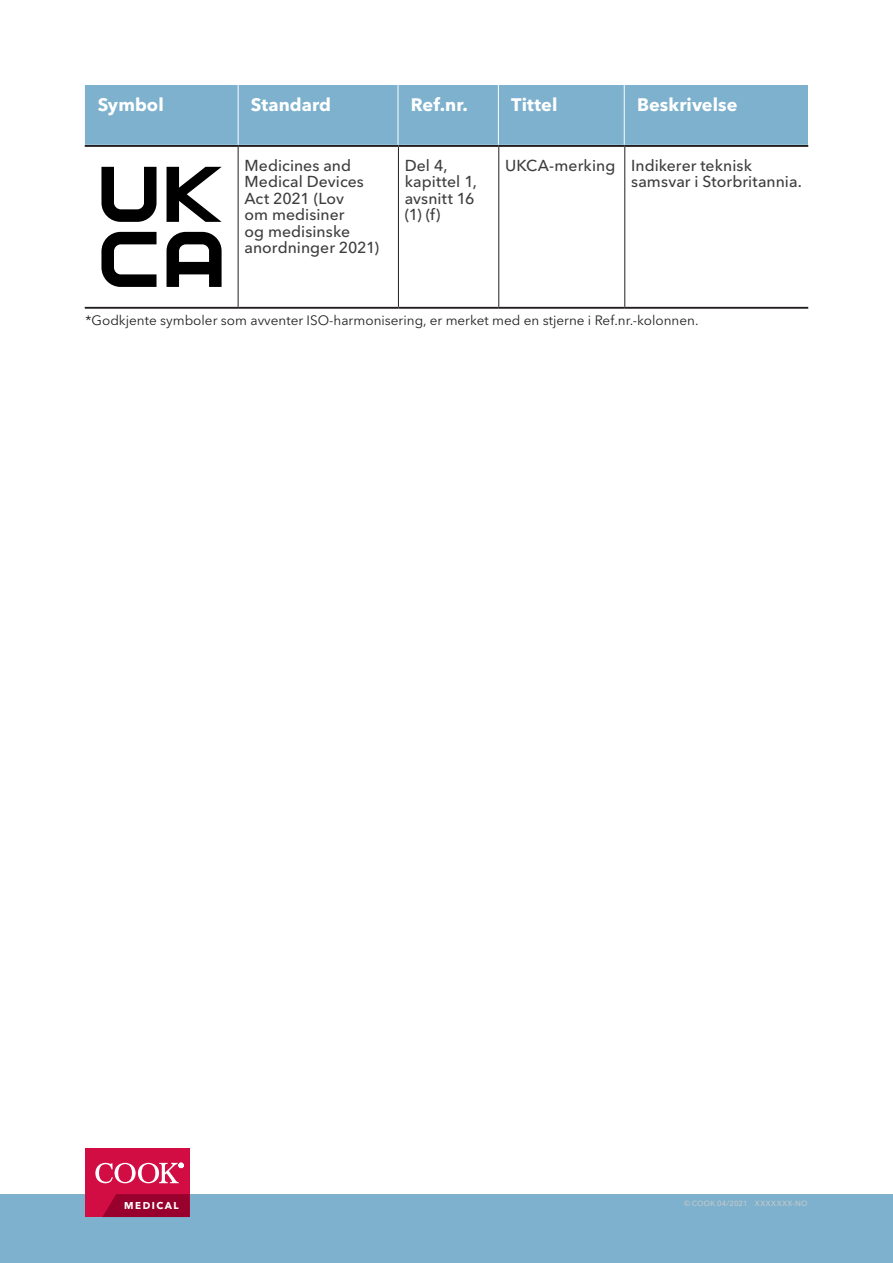
<style>
.page{position:relative;width:893px;height:1263px;background:#fff}
.page>*{position:absolute;margin:0;border:0;box-sizing:border-box;transform-origin:0 0}
.Table_Headers{font:700 18px "Avenir Next LT Pro";letter-spacing:.005em;color:#fff}
.Table_copy{font:500 15.75px/16.5px "Avenir Next LT Pro";letter-spacing:.005em;color:#3e3e3f}
._13_2__13_3{font:500 15.75px/16.5px "Avenir Next LT Pro";letter-spacing:.005em;color:#3e3e3f}
.IFU_TEXT{font:13.5px "Avenir Next LT Pro";color:#231f20}
.t1{font:700 9.9px "Avenir Next LT Pro";letter-spacing:.155em;color:#fff}
.t2{font:500 7.5px "Avenir Next LT Pro";letter-spacing:.03em;color:#c7c8ca}
</style>
<div class="page">
<div style="left:0;top:1194px;width:893px;height:69px;background:#7db1cd"></div>
<div style="left:85px;top:1148px;width:105px;height:69px;background:#d20d44"></div>
<svg style="left:102px;top:1194px;width:88px;height:23px;background:#9d022f"></svg>
<svg style="left:95px;top:1163px;width:89px;height:20px"></svg>
<div style="left:85px;top:85px;width:723px;height:60px;background:#7db1cd"></div>
<hr style="left:238px;top:85px;width:1px;height:60px;background:#fff">
<hr style="left:398px;top:85px;width:1px;height:60px;background:#fff">
<hr style="left:498px;top:85px;width:1px;height:60px;background:#fff">
<hr style="left:624px;top:85px;width:1px;height:60px;background:#fff">
<svg style="left:101px;top:167px;width:56px;height:55px"></svg>
<svg style="left:167px;top:167px;width:55px;height:55px"></svg>
<svg style="left:101px;top:232px;width:56px;height:55px"></svg>
<svg style="left:167px;top:232px;width:55px;height:55px"></svg>
<hr style="left:238px;top:147px;width:1px;height:160px;background:#231f20">
<hr style="left:398px;top:147px;width:1px;height:160px;background:#231f20">
<hr style="left:498px;top:147px;width:1px;height:160px;background:#231f20">
<hr style="left:624px;top:147px;width:1px;height:160px;background:#231f20">
<hr style="left:85px;top:145px;width:153px;height:2px;background:#231f20">
<hr style="left:238px;top:145px;width:160px;height:2px;background:#231f20">
<hr style="left:398px;top:145px;width:101px;height:2px;background:#231f20">
<hr style="left:499px;top:145px;width:126px;height:2px;background:#231f20">
<hr style="left:625px;top:145px;width:183px;height:2px;background:#231f20">
<hr style="left:85px;top:307px;width:153px;height:2px;background:#231f20">
<hr style="left:238px;top:307px;width:160px;height:2px;background:#231f20">
<hr style="left:398px;top:307px;width:101px;height:2px;background:#231f20">
<hr style="left:499px;top:307px;width:126px;height:2px;background:#231f20">
<hr style="left:625px;top:307px;width:183px;height:2px;background:#231f20">
<p class="Table_Headers" style="left:98px;top:94px;width:68px">Symbol</p>
<p class="Table_Headers" style="left:251px;top:94px;width:82px">Standard</p>
<p class="Table_Headers" style="left:411px;top:94px;width:59px">Ref.nr.</p>
<p class="Table_Headers" style="left:511px;top:94px;width:48px">Tittel</p>
<p class="Table_Headers" style="left:637px;top:94px;width:102px">Beskrivelse</p>
<p class="Table_Headers" style="left:91px;top:94px;width:68px">Symbol</p>
<p class="Table_Headers" style="left:243px;top:94px;width:82px">Standard</p>
<p class="Table_Headers" style="left:504px;top:94px;width:48px">Tit el</p>
<p class="Table_Headers" style="left:629px;top:94px;width:102px">Beskrivelse</p>
<p class="Table_copy" style="left:244px;top:157px;width:136px">Medicines and<br>Medical Devices<br>Act 2021 (Lov<br>om medisiner<br>og medisinske anordninger 2021)</p>
<p class="_13_2__13_3" style="left:405px;top:157px;width:74px">Del 4, kapittel 1, avsnitt 16 (1) (f)</p>
<p class="Table_copy" style="left:505px;top:157px;width:112px">UKCA-merking</p>
<p class="Table_copy" style="left:631px;top:157px;width:172px">Indikerer teknisk samsvar i Storbritannia.</p>
<p class="IFU_TEXT" style="left:86px;top:313px;width:614px">*Godkjente symboler som avventer ISO-harmonisering, er merket med en stjerne i Ref.nr.-kolonnen.</p>
<p class="t1" style="left:124px;top:1199px;width:56px">MEDICAL</p>
<p class="t2" style="left:684px;top:1199px;width:125px">© COOK 04/2021 XXXXXXX-NO</p>
</div>
